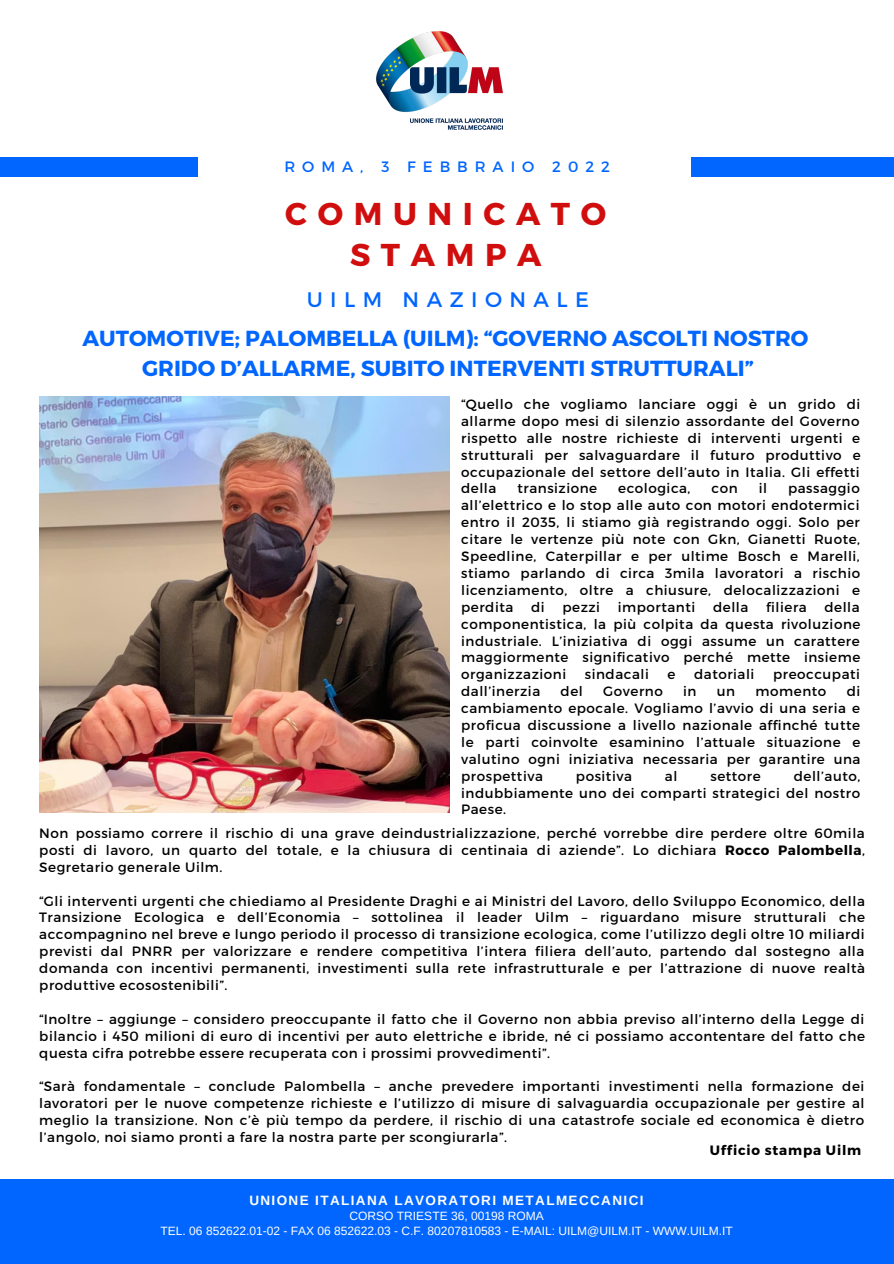
<style>
.page{position:relative;width:894px;height:1264px;background:#fff}
.page>*{position:absolute;margin:0;border:0;box-sizing:border-box;transform-origin:0 0}
.t1{font:700 31.5px "Montserrat";letter-spacing:.335em;color:#d10e0e}
.t2{font:700 21.75px "Montserrat";color:#06f}
.t3{font:21px "Montserrat";letter-spacing:.355em;color:#06f}
.t4{font:15px "Montserrat";letter-spacing:.465em;color:#06f}
.t5{font:13.5px/17px "Montserrat";letter-spacing:.04em;color:#000;text-align:justify}
.t6{font:700 13.5px "Arimo";letter-spacing:.1em;color:#fff}
.t7{font:700 13.5px "Montserrat";letter-spacing:.06em;color:#000}
.t8{font:12px "Arimo";color:#fff}
.s1{font-weight:700}
</style>
<div class="page">
<div style="left:0;top:157px;width:198px;height:20px;background:#06f"></div>
<div style="left:690px;top:157px;width:203px;height:20px;background:#06f"></div>
<img style="left:376px;top:31px;width:126px;height:98px">
<img style="left:39px;top:396px;width:410px;height:417px">
<div style="left:0;top:1179px;width:893px;height:84px;background:#06f"></div>
<p class="t4" style="left:284px;top:157px;width:327px">ROMA, 3 FEBBRAIO 2022</p>
<p class="t1" style="left:285px;top:194px;width:322px">COMUNICATO</p>
<p class="t1" style="left:350px;top:234px;width:193px">STAMPA</p>
<p class="t3" style="left:307px;top:286px;width:284px">UILM NAZIONALE</p>
<p class="t2" style="left:82px;top:324px;width:727px">AUTOMOTIVE; PALOMBELLA (UILM): “GOVERNO ASCOLTI NOSTRO</p>
<p class="t2" style="left:142px;top:354px;width:613px">GRIDO D’ALLARME, SUBITO INTERVENTI STRUTTURALI”</p>
<p class="t5" style="left:461px;top:395px;width:401px">“Quello che vogliamo lanciare oggi è un grido di allarme dopo mesi di silenzio assordante del Governo rispetto alle nostre richieste di interventi urgenti e strutturali per salvaguardare il futuro produttivo e occupazionale del settore dell’auto in Italia. Gli effetti della</p>
<p class="t5" style="left:461px;top:479px;width:400px;text-indent:327px">passaggio all’elettrico e lo stop alle auto con motori endotermici entro il 2035, li stiamo già registrando oggi. Solo per citare le vertenze più note con Gkn, Gianetti Ruote, Speedline, Caterpillar e per ultime Bosch e Marelli, stiamo parlando di circa 3mila lavoratori a rischio licenziamento, oltre a chiusure, delocalizzazioni e perdita</p>
<p class="t5" style="left:517px;top:479px;width:81px">transizione</p>
<p class="t5" style="left:618px;top:479px;width:74px">ecologica,</p>
<p class="t5" style="left:711px;top:479px;width:28px">con</p>
<p class="t5" style="left:758px;top:479px;width:10px">il</p>
<p class="t5" style="left:531px;top:597px;width:15px">di</p>
<p class="t5" style="left:562px;top:597px;width:39px">pezzi</p>
<p class="t5" style="left:617px;top:597px;width:79px">importanti</p>
<p class="t5" style="left:712px;top:597px;width:37px">della</p>
<p class="t5" style="left:765px;top:597px;width:42px">filiera</p>
<p class="t5" style="left:461px;top:597px;width:400px;text-indent:363px">della componentistica, la più colpita da questa rivoluzione industriale. L’iniziativa di oggi assume un carattere maggiormente significativo perché mette insieme organizzazioni</p>
<p class="t5" style="left:584px;top:665px;width:65px">sindacali</p>
<p class="t5" style="left:667px;top:665px;width:9px">e</p>
<p class="t5" style="left:694px;top:665px;width:62px">datoriali</p>
<p class="t5" style="left:772px;top:665px;width:88px">preoccupati</p>
<p class="t5" style="left:461px;top:682px;width:401px;text-indent:385px">di cambiamento epocale. Vogliamo l’avvio di una seria e proficua discussione a livello nazionale affinché tutte le parti coinvolte esaminino l’attuale situazione e valutino ogni iniziativa necessaria per garantire una prospettiva</p>
<p class="t5" style="left:461px;top:682px;width:81px">dall’inerzia</p>
<p class="t5" style="left:560px;top:682px;width:24px">del</p>
<p class="t5" style="left:603px;top:682px;width:61px">Governo</p>
<p class="t5" style="left:683px;top:682px;width:15px">in</p>
<p class="t5" style="left:716px;top:682px;width:20px">un</p>
<p class="t5" style="left:755px;top:682px;width:72px">momento</p>
<p class="t5" style="left:575px;top:766px;width:57px">positiva</p>
<p class="t5" style="left:664px;top:766px;width:14px">al</p>
<p class="t5" style="left:710px;top:766px;width:52px">settore</p>
<p class="t5" style="left:461px;top:766px;width:400px;text-indent:332px">dell’auto, indubbiamente uno dei comparti strategici del nostro Paese.</p>
<p class="t5" style="left:39px;top:824px;width:827px">Non possiamo correre il rischio di una grave deindustrializzazione, perché vorrebbe dire perdere oltre 60mila posti di lavoro, un quarto del totale, e la chiusura di centinaia di aziende”. Lo dichiara <span class="s1">Rocco Palombella</span>, Segretario generale Uilm.</p>
<p class="t5" style="left:39px;top:891px;width:827px">“Gli interventi urgenti che chiediamo al Presidente Draghi e ai Ministri del Lavoro, dello Sviluppo Economico, della Transizione Ecologica e dell’Economia – sottolinea il leader Uilm – riguardano misure strutturali che accompagnino nel breve e lungo periodo il processo di transizione ecologica, come l’utilizzo degli oltre 10 miliardi previsti dal PNRR per valorizzare e rendere competitiva l’intera filiera dell’auto, partendo dal sostegno alla domanda con incentivi permanenti, investimenti sulla rete infrastrutturale e per l’attrazione di nuove realtà produttive ecosostenibili”.</p>
<p class="t5" style="left:39px;top:1009px;width:827px">“Inoltre – aggiunge – considero preoccupante il fatto che il Governo non abbia previso all’interno della Legge di bilancio i 450 milioni di euro di incentivi per auto elettriche e ibride, né ci possiamo accontentare del fatto che questa cifra potrebbe essere recuperata con i prossimi provvedimenti”.</p>
<p class="t5" style="left:39px;top:1077px;width:826px">“Sarà fondamentale – conclude Palombella – anche prevedere importanti investimenti nella formazione dei lavoratori per le nuove competenze richieste e l’utilizzo di misure di salvaguardia occupazionale per gestire al meglio la transizione. Non c’è più tempo da perdere, il rischio di una catastrofe sociale ed economica è dietro l’angolo, noi siamo pronti a fare la nostra parte per scongiurarla”.</p>
<p class="t7" style="left:709px;top:1141px;width:153px">Ufficio stampa Uilm</p>
<p class="t6" style="left:249px;top:1193px;width:395px">UNIONE ITALIANA LAVORATORI METALMECCANICI</p>
<p class="t8" style="left:349px;top:1208px;width:196px">CORSO TRIESTE 36, 00198 ROMA</p>
<p class="t8" style="left:160px;top:1224px;width:573px">TEL. 06 852622.01-02 - FAX 06 852622.03 - C.F. 80207810583 - E-MAIL: UILM@UILM.IT - WWW.UILM.IT</p>
</div>
